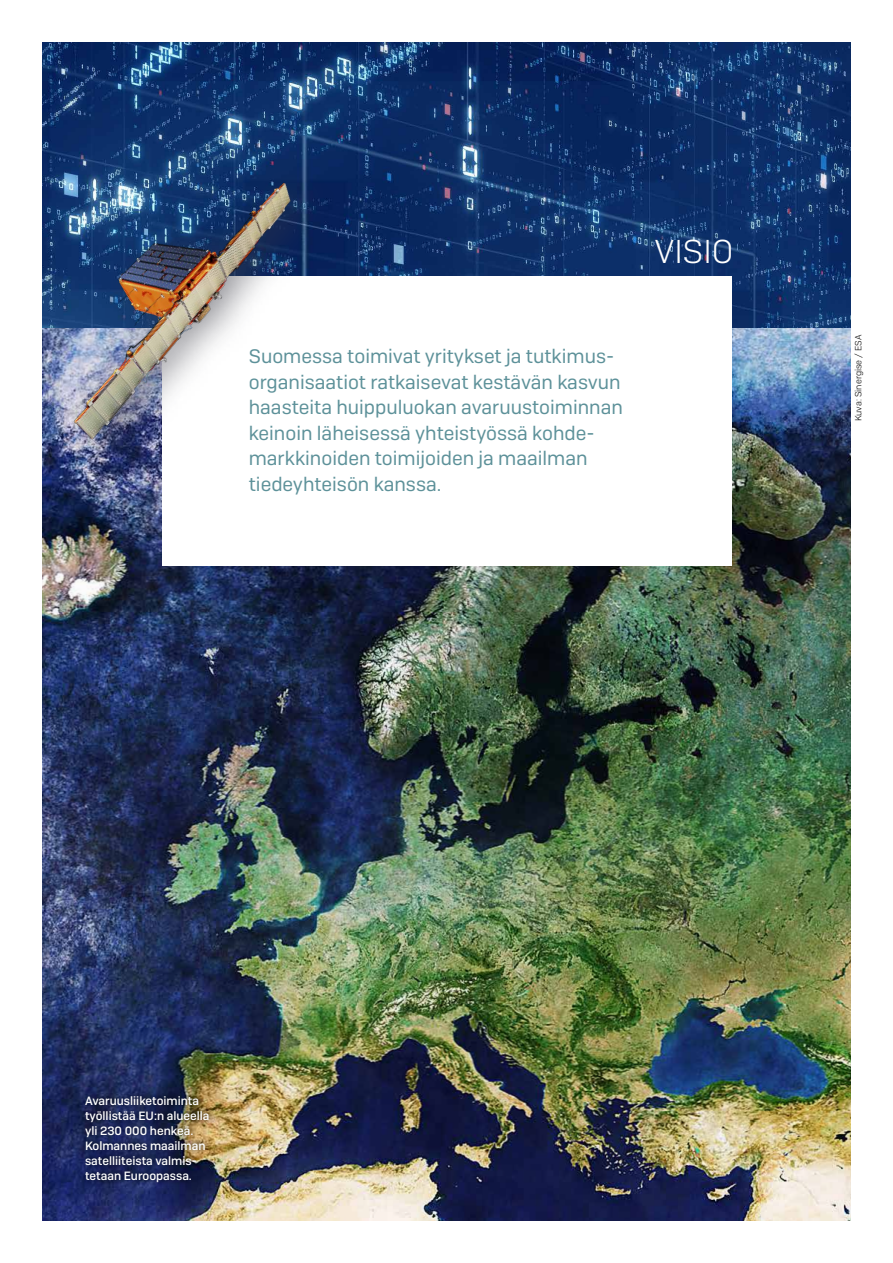
<style>
.page{position:relative;width:893px;height:1263px;background:#fff}
.page>*{position:absolute;margin:0;border:0;box-sizing:border-box;transform-origin:0 0}
.t1{font:33px "Camber Lg";color:#fff}
.t2{font:19.5px/25.5px "Camber";color:#5d9199}
.t3{font:500 12px/15px "Camber";color:#fff}
.t4{font:9px "Camber Lg";color:#000}
</style>
<div class="page">
<img style="left:43px;top:43px;width:807px;height:1177px">
<div style="left:162px;top:276px;width:569px;height:290px;background:#fff"></div>
<img style="left:79px;top:1089px;width:137px;height:99px">
<img style="left:42px;top:87px;width:336px;height:412px">
<h1 class="t1" style="left:654px;top:232px;width:81px">VISIO</h1>
<p class="t2" style="left:249px;top:343px;width:376px">Suomessa toimivat yritykset ja tutkimus&shy;organisaatiot ratkaisevat kestävän kasvun haasteita huippuluokan avaruustoiminnan keinoin läheisessä yhteistyössä kohde&shy;markkinoiden toimijoiden ja maailman tiedeyhteisön kanssa.</p>
<p class="t4" style="left:853px;top:421px;width:88px;rotate:-90deg">Kuva: Sinergise / ESA</p>
<p class="t3" style="left:85px;top:1093px;width:126px">Avaruusliiketoiminta työllistää EU:n alueella yli 230 000 henkeä.<br>Kolmannes maailman satelliiteista valmis&shy;tetaan Euroopassa.</p>
</div>
